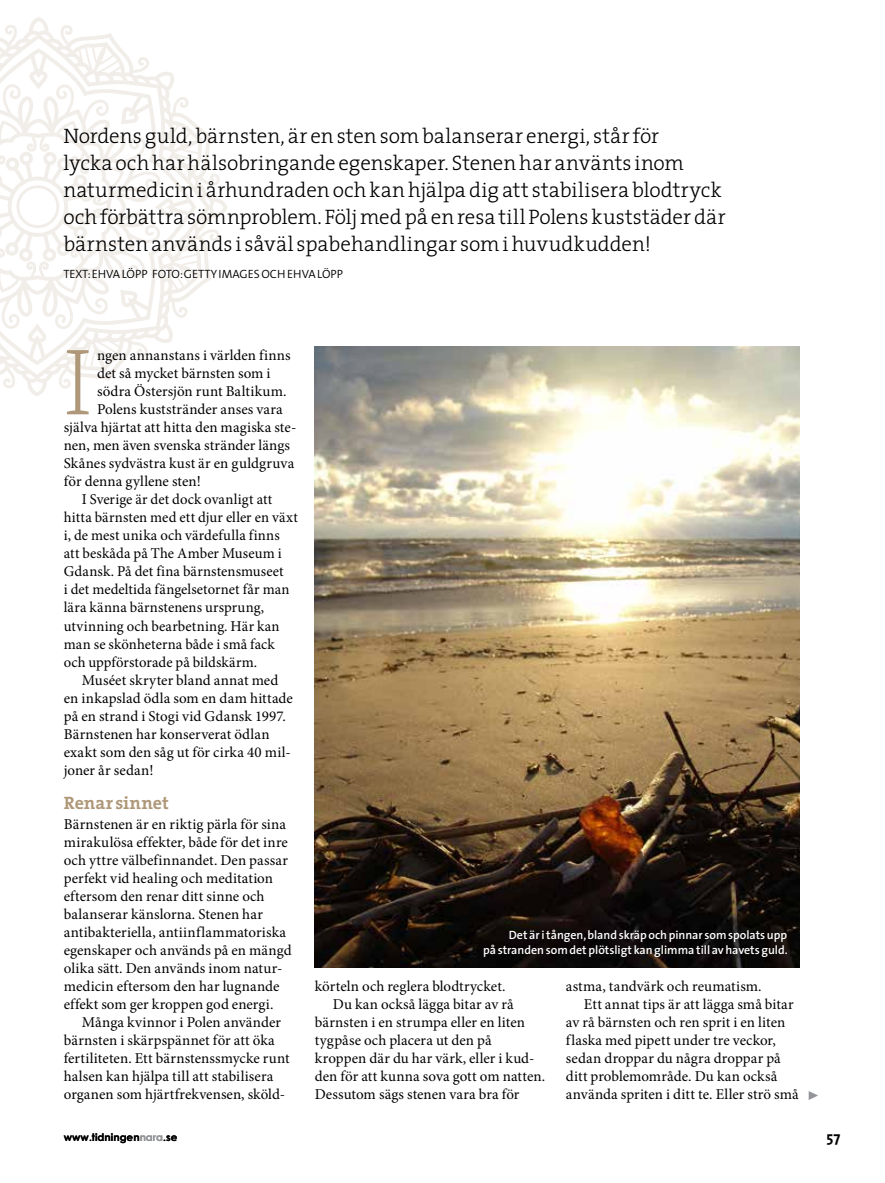
<style>
.page{position:relative;width:885px;height:1183px;background:#fff}
.page>*{position:absolute;margin:0;border:0;box-sizing:border-box;transform-origin:0 0}
.t1{font:200 94.95px "The Serif";color:#af9879}
.t2{font:300 21px/27px "The Serif";color:#000}
.t3{font:700 18px "The Serif";color:#af9879}
.t4{font:15px/18px "Minion Pro";letter-spacing:.005em;color:#000}
.t5{font:700 15px "The Sans";color:#000}
.t6{font:600 12px/15px "The Sans";color:#fff;text-align:right}
.t7{font:300 12px "The Sans";color:#000}
.t8{font:700 10.5px "Century Gothic";color:#000}
.s1{color:#939598}
</style>
<div class="page">
<svg style="left:0;top:17px;width:227px;height:379px"></svg>
<svg style="left:808px;top:1091px;width:9px;height:8px"></svg>
<img style="left:315px;top:346px;width:484px;height:621px">
<p class="t2" style="left:63px;top:122px;width:663px">Nordens guld, bärnsten, är en sten som balanserar energi, står för<br>lycka och har hälsobringande egenskaper. Stenen har använts inom naturmedicin i århundraden och kan hjälpa dig att stabilisera blodtryck och förbättra sömnproblem. Följ med på en resa till Polens kuststäder där bärnsten används i såväl spabehandlingar som i huvudkudden!</p>
<p class="t7" style="left:63px;top:264px;width:281px">TEXT: EHVA LÖPP FOTO: GETTY IMAGES OCH EHVA LÖPP</p>
<h1 class="t1" style="left:64px;top:304px;width:29px">I</h1>
<p class="t4" style="left:97px;top:346px;width:195px">ngen annanstans i världen finns</p>
<p class="t4" style="left:97px;top:364px;width:175px">det så mycket bärnsten som i</p>
<p class="t4" style="left:97px;top:382px;width:191px">södra Östersjön runt Baltikum.</p>
<p class="t4" style="left:97px;top:400px;width:187px">Polens kuststränder anses vara</p>
<p class="t4" style="left:64px;top:418px;width:234px">själva hjärtat att hitta den magiska ste-</p>
<p class="t4" style="left:64px;top:436px;width:228px">nen, men även svenska stränder längs</p>
<p class="t4" style="left:64px;top:454px;width:232px">Skånes sydvästra kust är en guldgruva</p>
<p class="t4" style="left:64px;top:472px;width:139px">för denna gyllene sten!</p>
<p class="t4" style="left:82px;top:490px;width:192px">I Sverige är det dock ovanligt att</p>
<p class="t4" style="left:64px;top:508px;width:235px">hitta bärnsten med ett djur eller en växt</p>
<p class="t4" style="left:64px;top:526px;width:217px">i, de mest unika och värdefulla finns</p>
<p class="t4" style="left:64px;top:544px;width:219px">att beskåda på The Amber Museum i</p>
<p class="t4" style="left:64px;top:562px;width:221px">Gdansk. På det fina bärnstensmuseet</p>
<p class="t4" style="left:64px;top:580px;width:227px">i det medeltida fängelsetornet får man</p>
<p class="t4" style="left:64px;top:598px;width:202px">lära känna bärnstenens ursprung,</p>
<p class="t4" style="left:64px;top:616px;width:217px">utvinning och bearbetning. Här kan</p>
<p class="t4" style="left:64px;top:634px;width:212px">man se skönheterna både i små fack</p>
<p class="t4" style="left:64px;top:652px;width:195px">och uppförstorade på bildskärm.</p>
<p class="t4" style="left:82px;top:670px;width:198px">Muséet skryter bland annat med</p>
<p class="t4" style="left:64px;top:688px;width:231px">en inkapslad ödla som en dam hittade</p>
<p class="t4" style="left:64px;top:706px;width:224px">på en strand i Stogi vid Gdansk 1997.</p>
<p class="t4" style="left:64px;top:724px;width:207px">Bärnstenen har konserverat ödlan</p>
<p class="t4" style="left:64px;top:742px;width:228px">exakt som den såg ut för cirka 40 mil-</p>
<p class="t4" style="left:64px;top:760px;width:91px">joner år sedan!</p>
<p class="t3" style="left:64px;top:787px;width:107px">Renar sinnet</p>
<p class="t4" style="left:64px;top:814px;width:229px">Bärnstenen är en riktig pärla för sina mirakulösa effekter, både för det inre och yttre välbefinnandet. Den passar perfekt vid healing och meditation eftersom den renar ditt sinne och balanserar känslorna. Stenen har antibakteriella, antiinflammatoriska egenskaper och används på en mängd olika sätt. Den används inom natur&shy;medicin eftersom den har lugnande effekt som ger kroppen god energi.</p>
<p class="t4" style="left:64px;top:1012px;width:227px;text-indent:18px">Många kvinnor i Polen använder bärnsten i skärpspännet för att öka fertiliteten. Ett bärnstenssmycke runt halsen kan hjälpa till att stabilisera organen som hjärtfrekvensen, sköld-</p>
<p class="t6" style="left:483px;top:926px;width:306px">Det är i tången, bland skräp och pinnar som spolats upp<br>på stranden som det plötsligt kan glimma till av havets guld.</p>
<p class="t4" style="left:315px;top:976px;width:192px">körteln och reglera blodtrycket.</p>
<p class="t4" style="left:333px;top:994px;width:182px">Du kan också lägga bitar av rå</p>
<p class="t4" style="left:315px;top:1012px;width:211px">bärnsten i en strumpa eller en liten</p>
<p class="t4" style="left:315px;top:1030px;width:178px">tygpåse och placera ut den på</p>
<p class="t4" style="left:315px;top:1048px;width:221px">kroppen där du har värk, eller i kud-</p>
<p class="t4" style="left:315px;top:1066px;width:232px">den för att kunna sova gott om natten.</p>
<p class="t4" style="left:315px;top:1084px;width:206px">Dessutom sägs stenen vara bra för</p>
<p class="t4" style="left:566px;top:976px;width:197px">astma, tandvärk och reumatism.</p>
<p class="t4" style="left:584px;top:994px;width:211px">Ett annat tips är att lägga små bitar</p>
<p class="t4" style="left:566px;top:1012px;width:221px">av rå bärnsten och ren sprit i en liten</p>
<p class="t4" style="left:566px;top:1030px;width:211px">flaska med pipett under tre veckor,</p>
<p class="t4" style="left:566px;top:1048px;width:216px">sedan droppar du några droppar på</p>
<p class="t4" style="left:566px;top:1066px;width:213px">ditt problemområde. Du kan också</p>
<p class="t4" style="left:566px;top:1084px;width:234px">använda spriten i ditt te. Eller strö små</p>
<p class="t8" style="left:64px;top:1130px;width:115px">www.tidningen<span class="s1">nara</span>.se</p>
<p class="t5" style="left:826px;top:1123px;width:15px">57</p>
</div>
